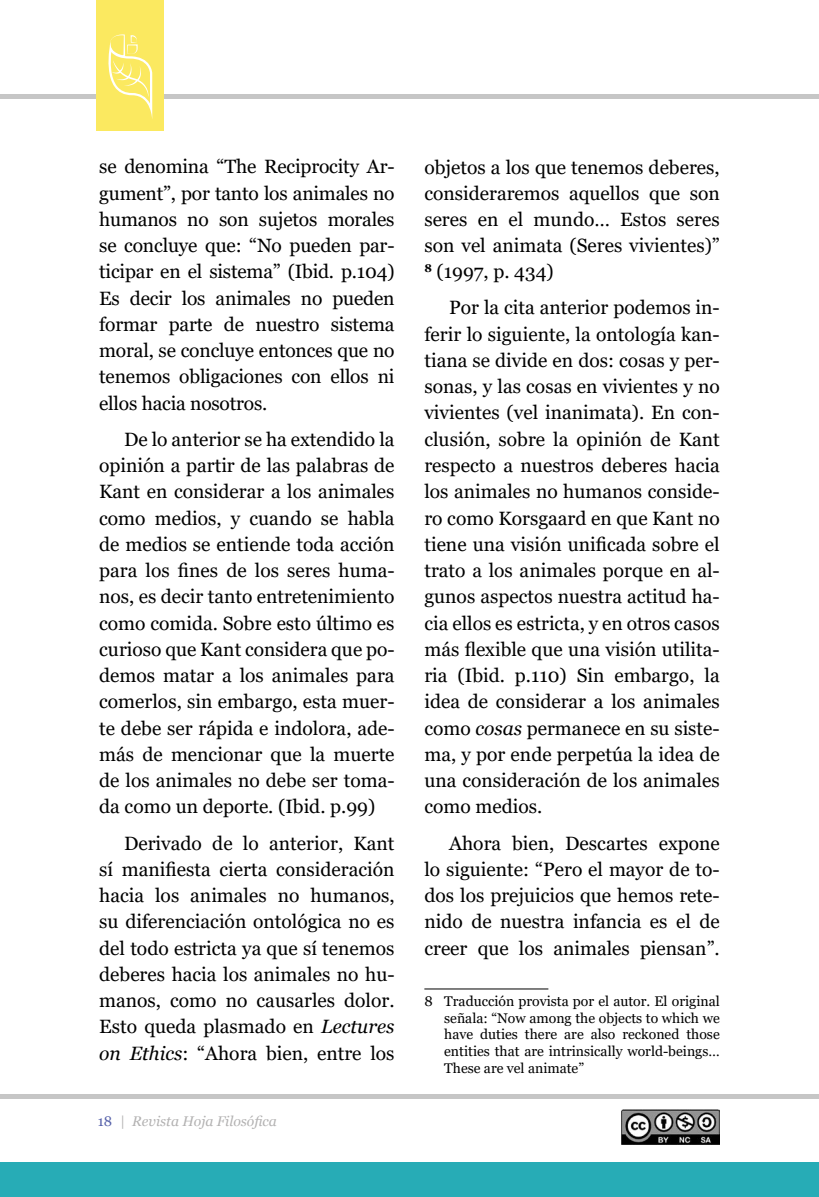
<style>
.page{position:relative;width:819px;height:1197px;background:#fff}
.page>*{position:absolute;margin:0;border:0;box-sizing:border-box;transform-origin:0 0}
.t1{font:19.25px/26.2px "Georgia";color:#000;text-align:justify}
.t2{font:14px/16.8px "Georgia";color:#000;text-align:justify}
.t3{font:italic 14px "Georgia";color:#b3b2b2}
.s1{font-style:italic}
.s2{font-style:normal;color:#5560a9}
.s3{font-style:normal}
</style>
<div class="page">
<img style="left:621px;top:1110px;width:99px;height:34px">
<div style="left:0;top:94px;width:819px;height:5px;background:#c6c6c6"></div>
<hr style="left:0;top:1094px;width:819px;height:4px;background:#c6c6c6">
<div style="left:97px;top:0;width:67px;height:131px;background:#fbe960"></div>
<svg style="left:108px;top:34px;width:44px;height:83px"></svg>
<div style="left:0;top:1163px;width:819px;height:34px;background:#27acb6"></div>
<hr style="left:424px;top:989px;width:124px;height:1px;background:#000">
<p class="t1" style="left:99px;top:154px;width:297px">se denomina “The Reciprocity Ar&shy;gument”, por tanto los animales no humanos no son sujetos morales se concluye que: “No pueden par&shy;ticipar en el sistema” (Ibid. p.104)<br>Es decir los animales no pueden formar parte de nuestro sistema moral, se concluye entonces que no tenemos obligaciones con ellos ni ellos hacia nosotros.</p>
<p class="t1" style="left:99px;top:426px;width:297px;text-indent:25px">De lo anterior se ha extendido la opinión a partir de las palabras de Kant en considerar a los animales como medios, y cuando se habla de medios se entiende toda acción para los fines de los seres huma&shy;nos, es decir tanto entretenimiento como comida. Sobre esto último es curioso que Kant considera que po&shy;demos matar a los animales para comerlos, sin embargo, esta muer&shy;te debe ser rápida e indolora, ade&shy;más de mencionar que la muerte de los animales no debe ser toma&shy;da como un deporte. (Ibid. p.99)</p>
<p class="t1" style="left:99px;top:830px;width:297px;text-indent:25px">Derivado de lo anterior, Kant sí manifiesta cierta consideración hacia los animales no humanos, su diferenciación ontológica no es del todo estricta ya que sí tenemos deberes hacia los animales no hu&shy;manos, como no causarles dolor.<br>Esto queda plasmado en <span class="s1">Lectures on Ethics</span>: “Ahora bien, entre los</p>
<p class="t3" style="left:98px;top:1113px;width:181px"><span class="s2">18</span> <span class="s3">|</span> Revista Hoja Filosófica</p>
<p class="t1" style="left:424px;top:154px;width:297px">objetos a los que tenemos deberes, consideraremos aquellos que son seres en el mundo… Estos seres son vel animata (Seres vivientes)” <sup>8</sup> (1997, p. 434)</p>
<p class="t1" style="left:424px;top:295px;width:297px;text-indent:25px">Por la cita anterior podemos in&shy;ferir lo siguiente, la ontología kan&shy;tiana se divide en dos: cosas y per&shy;sonas, y las cosas en vivientes y no vivientes (vel inanimata). En con&shy;clusión, sobre la opinión de Kant respecto a nuestros deberes hacia los animales no humanos conside&shy;ro como Korsgaard en que Kant no tiene una visión unificada sobre el trato a los animales porque en al&shy;gunos aspectos nuestra actitud ha&shy;cia ellos es estricta, y en otros casos más flexible que una visión utilita&shy;ria (Ibid. p.110) Sin embargo, la idea de considerar a los animales como <span class="s1">cosas</span> permanece en su siste&shy;ma, y por ende perpetúa la idea de una consideración de los animales como medios.</p>
<p class="t1" style="left:424px;top:830px;width:297px;text-indent:25px">Ahora bien, Descartes expone lo siguiente: “Pero el mayor de to&shy;dos los prejuicios que hemos rete&shy;nido de nuestra infancia es el de creer que los animales piensan”.</p>
<p class="t2" style="left:444px;top:993px;width:277px;text-indent:-20px">8 Traducción provista por el autor. El original señala: “Now among the objects to which we have duties there are also reckoned those entities that are intrinsically world-beings… These are vel animate”</p>
</div>
